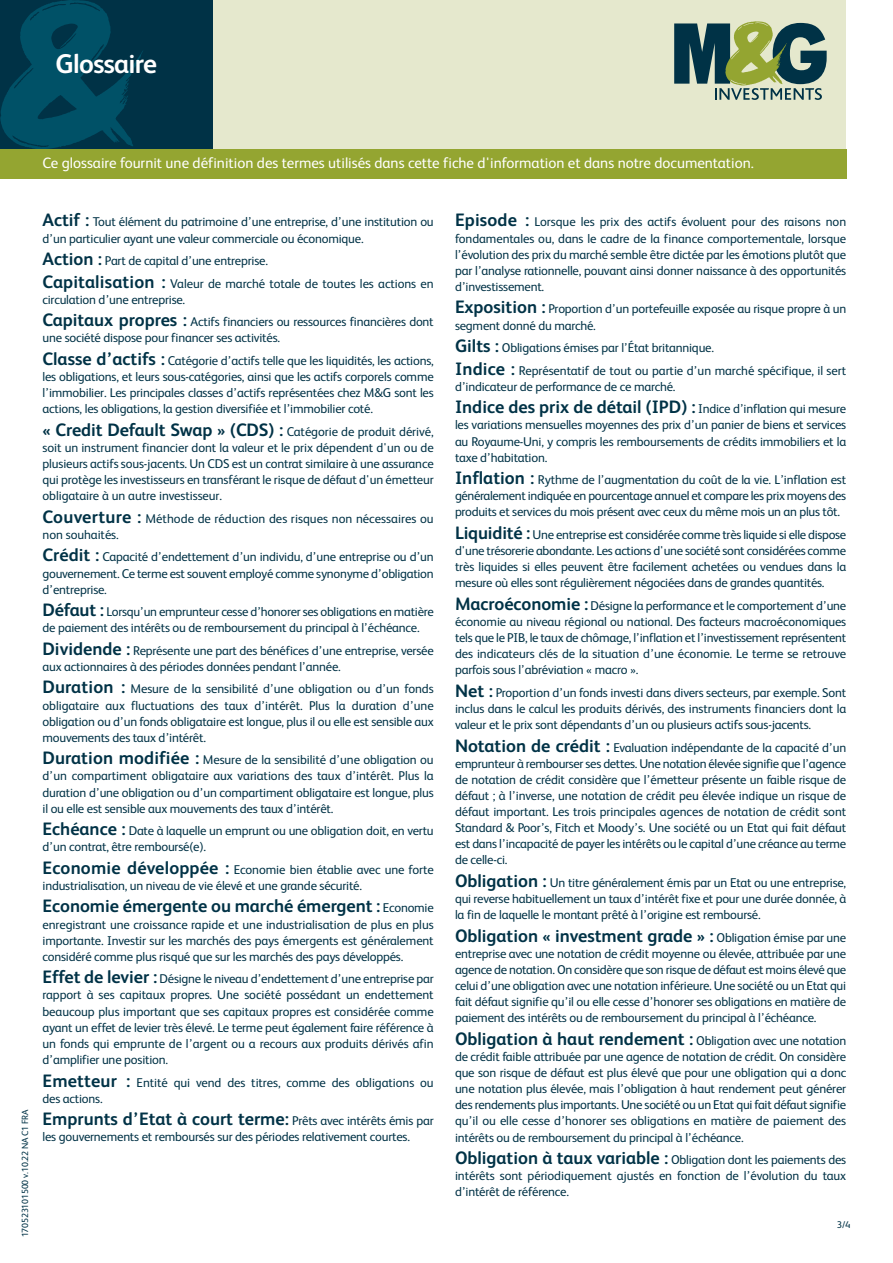
<style>
.page{position:relative;width:893px;height:1263px;background:#fff}
.page>*{position:absolute;margin:0;border:0;box-sizing:border-box;transform-origin:0 0}
.t1{font:700 27px "FS Albert";letter-spacing:-.025em;color:#fff}
.t2{font:700 19.5px "FS Albert";color:#fff}
.t3{font:700 18px "FS Albert";color:#003246}
.t4{font:15px "FS Albert";color:#fff}
.t5{font:12.75px/16.2px "FS Albert";letter-spacing:-.015em;color:#003246;text-align:justify}
.t6{font:9.75px "FS Albert";color:#003246}
.t7{font:9px "FS Albert";letter-spacing:-.015em;color:#003246}
.s1{font-weight:700;font-size:18px}
.s2{font-weight:400;font-size:12.75px}
</style>
<div class="page">
<div style="left:213px;top:0;width:633px;height:149px;background:#e5e8cd"></div>
<div style="left:0;top:0;width:213px;height:149px;background:#003246"></div>
<svg style="left:0;top:0;width:143px;height:149px"></svg>
<svg style="left:674px;top:21px;width:153px;height:79px"></svg>
<div style="left:0;top:149px;width:846px;height:30px;background:#94a531"></div>
<h2 class="t2" style="left:41px;top:44px;width:93px">GLOSSARY</h2>
<h1 class="t1" style="left:56px;top:54px;width:103px">Glossaire</h1>
<p class="t4" style="left:43px;top:158px;width:713px">Ce glossaire fournit une définition des termes utilisés dans cette fiche d'information et dans notre documentation.</p>
<p class="t7" style="left:22px;top:1237px;width:130px;rotate:-90deg">170523101500 v.10.22 NA C1 FRA</p>
<p class="t5" style="left:43px;top:215px;width:393px"><span class="s1">Actif :</span> Tout élément du patrimoine d’une entreprise, d’une institution ou d’un particulier ayant une valeur commerciale ou économique.</p>
<p class="t5" style="left:43px;top:251px;width:393px;line-height:22.5px"><span class="s1">Action :</span> Part de capital d’une entreprise.<br><span class="s1">Capitalisation :</span> Valeur de marché totale de toutes les actions en</p>
<p class="t5" style="left:43px;top:289px;width:393px;line-height:22.5px">circulation d’une entreprise.<br><span class="s1">Capitaux propres :</span> Actifs financiers ou ressources financières dont</p>
<p class="t5" style="left:43px;top:328px;width:393px;line-height:22.5px">une société dispose pour financer ses activités.<br><span class="s1">Classe d’actifs :</span> Catégorie d’actifs telle que les liquidités, les actions,</p>
<p class="t5" style="left:43px;top:370px;width:393px">les obligations, et leurs sous-catégories, ainsi que les actifs corporels comme l’immobilier. Les principales classes d’actifs représentées chez M&amp;G sont les actions, les obligations, la gestion diversifiée et l’immobilier coté.</p>
<h3 class="t3" style="left:43px;top:423px;width:393px">« Credit Default Swap » (CDS) : <span class="s2">Catégorie de produit dérivé,</span></h3>
<p class="t5" style="left:43px;top:441px;width:393px">soit un instrument financier dont la valeur et le prix dépendent d'un ou de plusieurs actifs sous-jacents. Un CDS est un contrat similaire à une assurance qui protège les investisseurs en transférant le risque de défaut d'un émetteur obligataire à un autre investisseur.</p>
<p class="t5" style="left:43px;top:512px;width:393px"><span class="s1">Couverture :</span> Méthode de réduction des risques non nécessaires ou non souhaités.</p>
<p class="t5" style="left:43px;top:550px;width:393px"><span class="s1">Crédit :</span> Capacité d’endettement d’un individu, d’une entreprise ou d’un gouvernement. Ce terme est souvent employé comme synonyme d’obligation d’entreprise.</p>
<p class="t5" style="left:43px;top:605px;width:393px"><span class="s1">Défaut :</span> Lorsqu’un emprunteur cesse d’honorer ses obligations en matière de paiement des intérêts ou de remboursement du principal à l’échéance.</p>
<p class="t5" style="left:43px;top:644px;width:393px"><span class="s1">Dividende :</span> Représente une part des bénéfices d’une entreprise, versée aux actionnaires à des périodes données pendant l’année.</p>
<p class="t5" style="left:43px;top:682px;width:393px"><span class="s1">Duration :</span> Mesure de la sensibilité d’une obligation ou d’un fonds obligataire aux fluctuations des taux d’intérêt. Plus la duration d’une obligation ou d’un fonds obligataire est longue, plus il ou elle est sensible aux mouvements des taux d’intérêt.</p>
<p class="t5" style="left:43px;top:753px;width:393px"><span class="s1">Duration modifiée :</span> Mesure de la sensibilité d’une obligation ou d’un compartiment obligataire aux variations des taux d’intérêt. Plus la duration d’une obligation ou d’un compartiment obligataire est longue, plus il ou elle est sensible aux mouvements des taux d’intérêt.</p>
<p class="t5" style="left:43px;top:824px;width:393px"><span class="s1">Echéance :</span> Date à laquelle un emprunt ou une obligation doit, en vertu d’un contrat, être remboursé(e).</p>
<p class="t5" style="left:43px;top:863px;width:393px"><span class="s1">Economie développée :</span> Economie bien établie avec une forte industrialisation, un niveau de vie élevé et une grande sécurité.</p>
<h3 class="t3" style="left:43px;top:900px;width:393px">Economie émergente ou marché émergent : <span class="s2">Economie</span></h3>
<p class="t5" style="left:43px;top:917px;width:393px">enregistrant une croissance rapide et une industrialisation de plus en plus importante. Investir sur les marchés des pays émergents est généralement considéré comme plus risqué que sur les marchés des pays développés.</p>
<p class="t5" style="left:43px;top:972px;width:393px"><span class="s1">Effet de levier :</span> Désigne le niveau d’endettement d’une entreprise par rapport à ses capitaux propres. Une société possédant un endettement beaucoup plus important que ses capitaux propres est considérée comme ayant un effet de levier très élevé. Le terme peut également faire référence à un fonds qui emprunte de l’argent ou a recours aux produits dérivés afin d’amplifier une position.</p>
<p class="t5" style="left:43px;top:1075px;width:393px"><span class="s1">Emetteur :</span> Entité qui vend des titres, comme des obligations ou des actions.</p>
<h3 class="t3" style="left:43px;top:1113px;width:393px">Emprunts d’Etat à court terme: <span class="s2">Prêts avec intérêts émis par</span></h3>
<p class="t5" style="left:43px;top:1130px;width:369px">les gouvernements et remboursés sur des périodes relativement courtes.</p>
<p class="t5" style="left:455px;top:215px;width:393px"><span class="s1">Episode :</span> Lorsque les prix des actifs évoluent pour des raisons non fondamentales ou, dans le cadre de la finance comportementale, lorsque l’évolution des prix du marché semble être dictée par les émotions plutôt que par l’analyse rationnelle, pouvant ainsi donner naissance à des opportunités d’investissement.</p>
<p class="t5" style="left:455px;top:302px;width:393px"><span class="s1">Exposition :</span> Proportion d’un portefeuille exposée au risque propre à un segment donné du marché.</p>
<p class="t5" style="left:455px;top:338px;width:393px;line-height:22.5px"><span class="s1">Gilts :</span> Obligations émises par l’État britannique.<br><span class="s1">Indice :</span> Représentatif de tout ou partie d’un marché spécifique, il sert</p>
<p class="t5" style="left:455px;top:380px;width:222px">d’indicateur de performance de ce marché.</p>
<h3 class="t3" style="left:455px;top:401px;width:393px">Indice des prix de détail (IPD) : <span class="s2">Indice d’inflation qui mesure</span></h3>
<p class="t5" style="left:455px;top:418px;width:393px">les variations mensuelles moyennes des prix d’un panier de biens et services au Royaume-Uni, y compris les remboursements de crédits immobiliers et la taxe d’habitation.</p>
<p class="t5" style="left:455px;top:473px;width:393px"><span class="s1">Inflation :</span> Rythme de l’augmentation du coût de la vie. L’inflation est généralement indiquée en pourcentage annuel et compare les prix moyens des produits et services du mois présent avec ceux du même mois un an plus tôt.</p>
<p class="t5" style="left:455px;top:528px;width:393px"><span class="s1">Liquidité :</span> Une entreprise est considérée comme très liquide si elle dispose d'une trésorerie abondante. Les actions d'une société sont considérées comme très liquides si elles peuvent être facilement achetées ou vendues dans la mesure où elles sont régulièrement négociées dans de grandes quantités.</p>
<p class="t5" style="left:455px;top:599px;width:393px"><span class="s1">Macroéconomie :</span> Désigne la performance et le comportement d’une économie au niveau régional ou national. Des facteurs macroéconomiques tels que le PIB, le taux de chômage, l’inflation et l’investissement représentent des indicateurs clés de la situation d’une économie. Le terme se retrouve parfois sous l’abréviation « macro ».</p>
<p class="t5" style="left:455px;top:686px;width:393px"><span class="s1">Net :</span> Proportion d’un fonds investi dans divers secteurs, par exemple. Sont inclus dans le calcul les produits dérivés, des instruments financiers dont la valeur et le prix sont dépendants d’un ou plusieurs actifs sous-jacents.</p>
<p class="t5" style="left:455px;top:740px;width:393px"><span class="s1">Notation de crédit :</span> Evaluation indépendante de la capacité d’un emprunteur à rembourser ses dettes. Une notation élevée signifie que l’agence de notation de crédit considère que l’émetteur présente un faible risque de défaut ; à l’inverse, une notation de crédit peu élevée indique un risque de défaut important. Les trois principales agences de notation de crédit sont Standard &amp; Poor’s, Fitch et Moody’s. Une société ou un Etat qui fait défaut est dans l’incapacité de payer les intérêts ou le capital d’une créance au terme de celle-ci.</p>
<p class="t5" style="left:455px;top:876px;width:393px"><span class="s1">Obligation :</span> Un titre généralement émis par un Etat ou une entreprise, qui reverse habituellement un taux d’intérêt fixe et pour une durée donnée, à la fin de laquelle le montant prêté à l’origine est remboursé.</p>
<h3 class="t3" style="left:455px;top:929px;width:393px">Obligation « investment grade » : <span class="s2">Obligation émise par une</span></h3>
<p class="t5" style="left:455px;top:947px;width:393px">entreprise avec une notation de crédit moyenne ou élevée, attribuée par une agence de notation. On considère que son risque de défaut est moins élevé que celui d’une obligation avec une notation inférieure. Une société ou un Etat qui fait défaut signifie qu’il ou elle cesse d’honorer ses obligations en matière de paiement des intérêts ou de remboursement du principal à l’échéance.</p>
<h3 class="t3" style="left:455px;top:1032px;width:393px">Obligation à haut rendement : <span class="s2">Obligation avec une notation</span></h3>
<p class="t5" style="left:455px;top:1050px;width:393px">de crédit faible attribuée par une agence de notation de crédit. On considère que son risque de défaut est plus élevé que pour une obligation qui a donc une notation plus élevée, mais l’obligation à haut rendement peut générer des rendements plus importants. Une société ou un Etat qui fait défaut signifie qu’il ou elle cesse d’honorer ses obligations en matière de paiement des intérêts ou de remboursement du principal à l’échéance.</p>
<p class="t5" style="left:455px;top:1153px;width:393px"><span class="s1">Obligation à taux variable :</span> Obligation dont les paiements des intérêts sont périodiquement ajustés en fonction de l’évolution du taux d’intérêt de référence.</p>
<p class="t6" style="left:837px;top:1221px;width:15px">3/4</p>
</div>
